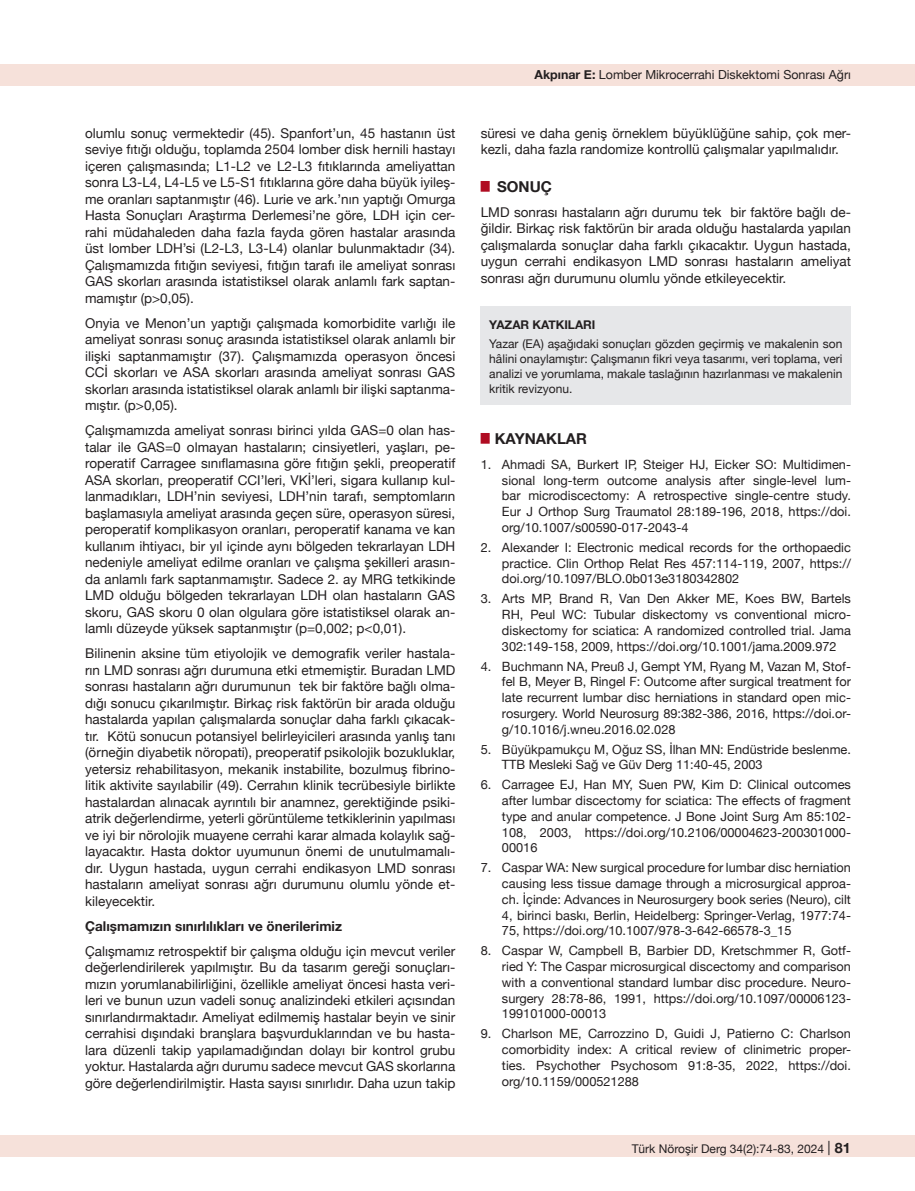
<style>
.page{position:relative;width:915px;height:1191px;background:#fff}
.page>*{position:absolute;margin:0;border:0;box-sizing:border-box;transform-origin:0 0}
.t1{font:700 15px "Helvetica Neue";color:#231f20}
.t2{font:13.5px/16.5px "Helvetica Neue";color:#231f20;text-align:justify}
.t3{font:700 13.5px "Helvetica Neue";color:#231f20}
.t4{font:12.75px/15.8px "Helvetica Neue";color:#231f20;text-align:justify}
.t5{font:12.45px "Helvetica Neue";color:#231f20}
.t6{font:12px/15px "Helvetica Neue";color:#231f20;text-align:justify}
.t7{font:700 12px "Helvetica Neue";color:#231f20}
.s1{font-weight:700}
.s2{font-size:14.25px}
.s3{font-weight:700;font-size:14.25px}
</style>
<div class="page">
<div style="left:0;top:1135px;width:914px;height:22px;background:#f6e1da"></div>
<div style="left:0;top:64px;width:914px;height:21px;background:#f6e1da"></div>
<div style="left:480px;top:306px;width:370px;height:98px;background:#e6e7e9"></div>
<p class="t2" style="left:85px;top:125px;width:371px">olumlu sonuç vermektedir (45). Spanfort’un, 45 hastanın üst seviye fıtığı olduğu, toplamda 2504 lomber disk hernili hastayı içeren çalışmasında; L1-L2 ve L2-L3 fıtıklarında ameliyattan sonra L3-L4, L4-L5 ve L5-S1 fıtıklarına göre daha büyük iyileş&shy;me oranları saptanmıştır (46). Lurie ve ark.’nın yaptığı Omurga Hasta Sonuçları Araştırma Derlemesi’ne göre, LDH için cer&shy;rahi müdahaleden daha fazla fayda gören hastalar arasında üst lomber LDH’si (L2-L3, L3-L4) olanlar bulunmaktadır (34).<br>Çalışmamızda fıtığın seviyesi, fıtığın tarafı ile ameliyat sonrası GAS skorları arasında istatistiksel olarak anlamlı fark saptan&shy;mamıştır (p&gt;0,05).</p>
<p class="t2" style="left:85px;top:315px;width:371px">Onyia ve Menon’un yaptığı çalışmada komorbidite varlığı ile ameliyat sonrası sonuç arasında istatistiksel olarak anlamlı bir ilişki saptanmamıştır (37). Çalışmamızda operasyon öncesi CCİ skorları ve ASA skorları arasında ameliyat sonrası GAS skorları arasında istatistiksel olarak anlamlı bir ilişki saptanma&shy;mıştır. (p&gt;0,05).</p>
<p class="t2" style="left:85px;top:423px;width:371px">Çalışmamızda ameliyat sonrası birinci yılda GAS=0 olan has&shy;talar ile GAS=0 olmayan hastaların; cinsiyetleri, yaşları, pe&shy;roperatif Carragee sınıflamasına göre fıtığın şekli, preoperatif ASA skorları, preoperatif CCI’leri, VKİ’leri, sigara kullanıp kul&shy;lanmadıkları, LDH’nin seviyesi, LDH’nin tarafı, semptomların başlamasıyla ameliyat arasında geçen süre, operasyon süresi, peroperatif komplikasyon oranları, peroperatif kanama ve kan kullanım ihtiyacı, bir yıl içinde aynı bölgeden tekrarlayan LDH nedeniyle ameliyat edilme oranları ve çalışma şekilleri arasın&shy;da anlamlı fark saptanmamıştır. Sadece 2. ay MRG tetkikinde LMD olduğu bölgeden tekrarlayan LDH olan hastaların GAS skoru, GAS skoru 0 olan olgulara göre istatistiksel olarak an&shy;lamlı düzeyde yüksek saptanmıştır (p=0,002; p&lt;0,01).</p>
<p class="t2" style="left:85px;top:646px;width:371px">Bilinenin aksine tüm etiyolojik ve demografik veriler hastala&shy;rın LMD sonrası ağrı durumuna etki etmemiştir. Buradan LMD sonrası hastaların ağrı durumunun tek bir faktöre bağlı olma&shy;dığı sonucu çıkarılmıştır. Birkaç risk faktörün bir arada olduğu hastalarda yapılan çalışmalarda sonuçlar daha farklı çıkacak&shy;tır. Kötü sonucun potansiyel belirleyicileri arasında yanlış tanı (örneğin diyabetik nöropati), preoperatif psikolojik bozukluklar, yetersiz rehabilitasyon, mekanik instabilite, bozulmuş fibrino&shy;litik aktivite sayılabilir (49). Cerrahın klinik tecrübesiyle birlikte hastalardan alınacak ayrıntılı bir anamnez, gerektiğinde psiki&shy;atrik değerlendirme, yeterli görüntüleme tetkiklerinin yapılması ve iyi bir nörolojik muayene cerrahi karar almada kolaylık sağ&shy;layacaktır. Hasta doktor uyumunun önemi de unutulmamalı&shy;dır. Uygun hastada, uygun cerrahi endikasyon LMD sonrası hastaların ameliyat sonrası ağrı durumunu olumlu yönde et&shy;kileyecektir.</p>
<p class="t3" style="left:85px;top:915px;width:258px">Çalışmamızın sınırlılıkları ve önerilerimiz</p>
<p class="t2" style="left:85px;top:943px;width:371px">Çalışmamız retrospektif bir çalışma olduğu için mevcut veriler değerlendirilerek yapılmıştır. Bu da tasarım gereği sonuçları&shy;mızın yorumlanabilirliğini, özellikle ameliyat öncesi hasta veri&shy;leri ve bunun uzun vadeli sonuç analizindeki etkileri açısından sınırlandırmaktadır. Ameliyat edilmemiş hastalar beyin ve sinir cerrahisi dışındaki branşlara başvurduklarından ve bu hasta&shy;lara düzenli takip yapılamadığından dolayı bir kontrol grubu yoktur. Hastalarda ağrı durumu sadece mevcut GAS skorlarına göre değerlendirilmiştir. Hasta sayısı sınırlıdır. Daha uzun takip</p>
<p class="t5" style="left:534px;top:66px;width:318px"><span class="s1">Akpınar E:</span> Lomber Mikrocerrahi Diskektomi Sonrası Ağrı</p>
<p class="t2" style="left:480px;top:125px;width:371px">süresi ve daha geniş örneklem büyüklüğüne sahip, çok mer&shy;kezli, daha fazla randomize kontrollü çalışmalar yapılmalıdır.</p>
<p class="t1" style="left:480px;top:175px;width:73px"><sup>█</sup> SONUÇ</p>
<p class="t2" style="left:480px;top:205px;width:371px">LMD sonrası hastaların ağrı durumu tek bir faktöre bağlı de&shy;ğildir. Birkaç risk faktörün bir arada olduğu hastalarda yapılan çalışmalarda sonuçlar daha farklı çıkacaktır. Uygun hastada, uygun cerrahi endikasyon LMD sonrası hastaların ameliyat sonrası ağrı durumunu olumlu yönde etkileyecektir.</p>
<p class="t7" style="left:489px;top:315px;width:108px">YAZAR KATKILARI</p>
<p class="t6" style="left:489px;top:337px;width:354px">Yazar (EA) aşağıdaki sonuçları gözden geçirmiş ve makalenin son hâlini onaylamıştır: Çalışmanın fikri veya tasarımı, veri toplama, veri analizi ve yorumlama, makale taslağının hazırlanması ve makalenin kritik revizyonu.</p>
<p class="t1" style="left:480px;top:427px;width:108px"><sup>█</sup> KAYNAKLAR</p>
<p class="t4" style="left:502px;top:457px;width:350px;text-indent:-21px">1. Ahmadi SA, Burkert IP, Steiger HJ, Eicker SO: Multidimen&shy;sional long-term outcome analysis after single-level lum&shy;bar microdiscectomy: A retrospective single-centre study.<br>Eur J Orthop Surg Traumatol 28:189-196, 2018, https://doi. org/10.1007/s00590-017-2043-4</p>
<p class="t4" style="left:502px;top:540px;width:350px;text-indent:-21px">2. Alexander I: Electronic medical records for the orthopaedic practice. Clin Orthop Relat Res 457:114-119, 2007, https:// doi.org/10.1097/BLO.0b013e3180342802</p>
<p class="t4" style="left:502px;top:591px;width:350px;text-indent:-21px">3. Arts MP, Brand R, Van Den Akker ME, Koes BW, Bartels RH, Peul WC: Tubular diskectomy vs conventional micro&shy;diskectomy for sciatica: A randomized controlled trial. Jama 302:149-158, 2009, https://doi.org/10.1001/jama.2009.972</p>
<p class="t4" style="left:502px;top:659px;width:350px;text-indent:-21px">4. Buchmann NA, Preuß J, Gempt YM, Ryang M, Vazan M, Stof&shy;fel B, Meyer B, Ringel F: Outcome after surgical treatment for late recurrent lumbar disc herniations in standard open mic&shy;rosurgery. World Neurosurg 89:382-386, 2016, https://doi.or&shy;g/10.1016/j.wneu.2016.02.028</p>
<p class="t4" style="left:502px;top:742px;width:350px;text-indent:-21px">5. Büyükpamukçu M, Oğuz SS, İlhan MN: Endüstride beslenme.<br>TTB Mesleki Sağ ve Güv Derg 11:40-45, 2003</p>
<p class="t4" style="left:502px;top:777px;width:350px;text-indent:-21px">6. Carragee EJ, Han MY, Suen PW, Kim D: Clinical outcomes after lumbar discectomy for sciatica: The effects of fragment type and anular competence. J Bone Joint Surg Am 85:102- 108, 2003, https://doi.org/10.2106/00004623-200301000- 00016</p>
<p class="t4" style="left:502px;top:860px;width:350px;text-indent:-21px">7. Caspar WA: New surgical procedure for lumbar disc herniation causing less tissue damage through a microsurgical approa&shy;ch. İçinde: Advances in Neurosurgery book series (Neuro), cilt 4, birinci baskı, Berlin, Heidelberg: Springer-Verlag, 1977:74- 75, https://doi.org/10.1007/978-3-642-66578-3_15</p>
<p class="t4" style="left:502px;top:943px;width:350px;text-indent:-21px">8. Caspar W, Campbell B, Barbier DD, Kretschmmer R, Gotf&shy;ried Y: The Caspar microsurgical discectomy and comparison with a conventional standard lumbar disc procedure. Neuro&shy;surgery 28:78-86, 1991, https://doi.org/10.1097/00006123- 199101000-00013</p>
<p class="t4" style="left:502px;top:1026px;width:350px;text-indent:-21px">9. Charlson ME, Carrozzino D, Guidi J, Patierno C: Charlson comorbidity index: A critical review of clinimetric proper&shy;ties. Psychother Psychosom 91:8-35, 2022, https://doi. org/10.1159/000521288</p>
<p class="t6" style="left:631px;top:1142px;width:242px">Türk Nöroşir Derg 34(2):74-83, 2024 <span class="s2">|</span> <span class="s3">81 81</span></p>
</div>
